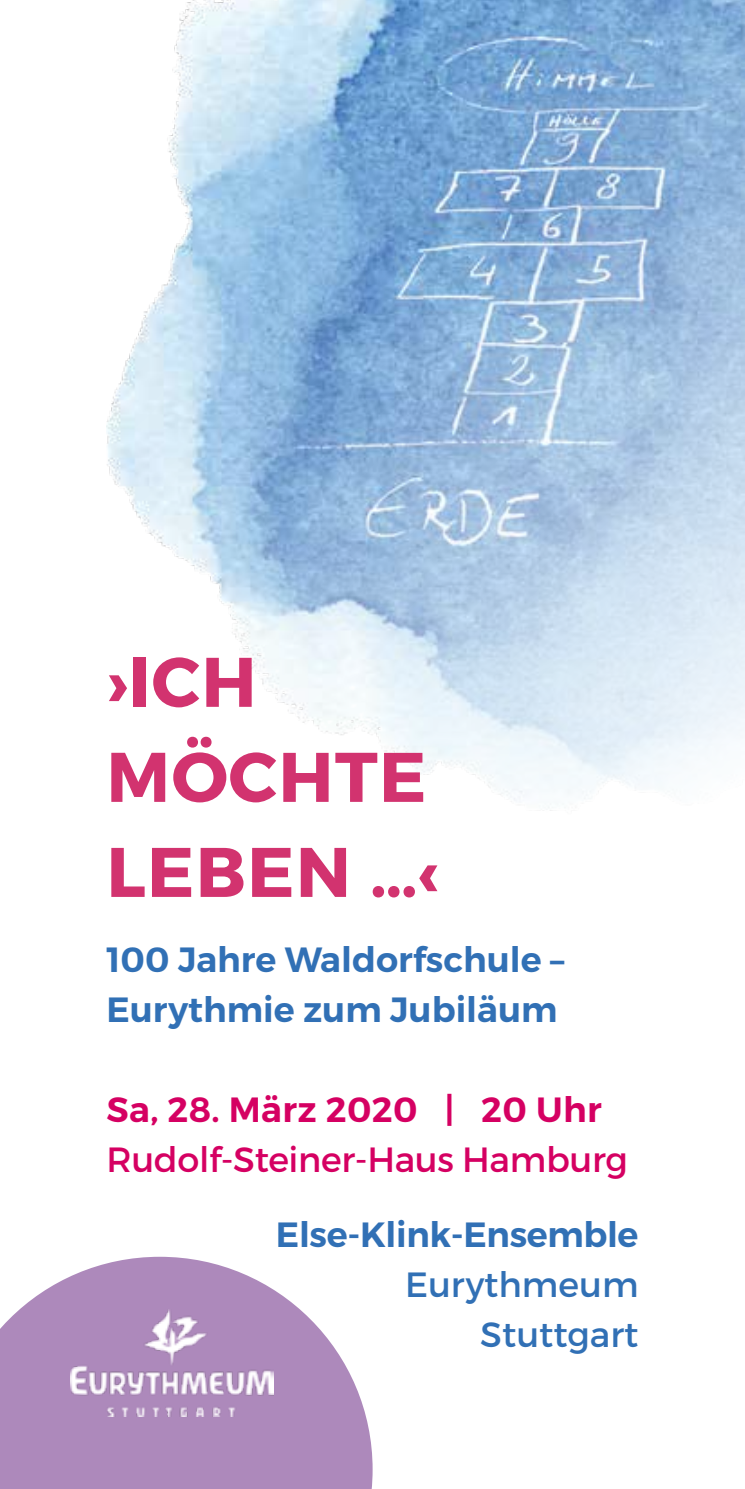
<style>
.page{position:relative;width:745px;height:1489px;background:#fff}
.page>*{position:absolute;margin:0;border:0;box-sizing:border-box;transform-origin:0 0}
.t1{font:700 70px/95px "Montserrat";letter-spacing:.02em;color:#d2336f}
.t2{font:600 35px/50px "Montserrat";color:#3170b5}
.t3{font:35px "Montserrat";letter-spacing:-.01em;color:#d50062}
.t4{font:600 35px "Montserrat";letter-spacing:.01em;color:#d50062}
.t5{font:35px/50px "Montserrat";color:#3170b5;text-align:right}
</style>
<div class="page">
<img style="left:106px;top:0;width:638px;height:811px">
<svg style="left:0;top:1256px;width:372px;height:232px;fill:#ad89bb"></svg>
<img style="left:71px;top:1309px;width:202px;height:107px">
<h1 class="t1" style="left:106px;top:635px;width:333px">›ICH<br>MÖCHTE<br>LEBEN …‹</h1>
<p class="t2" style="left:106px;top:934px;width:459px">100 Jahre Waldorfschule –<br>Eurythmie zum Jubiläum</p>
<p class="t4" style="left:106px;top:1087px;width:496px">Sa, 28. März 2020 | 20 Uhr</p>
<p class="t3" style="left:106px;top:1138px;width:522px">Rudolf-Steiner-Haus Hamburg</p>
<p class="t2" style="left:276px;top:1209px;width:364px">Else-Klink-Ensemble</p>
<p class="t5" style="left:405px;top:1259px;width:235px">Eurythmeum<br>Stuttgart</p>
</div>
